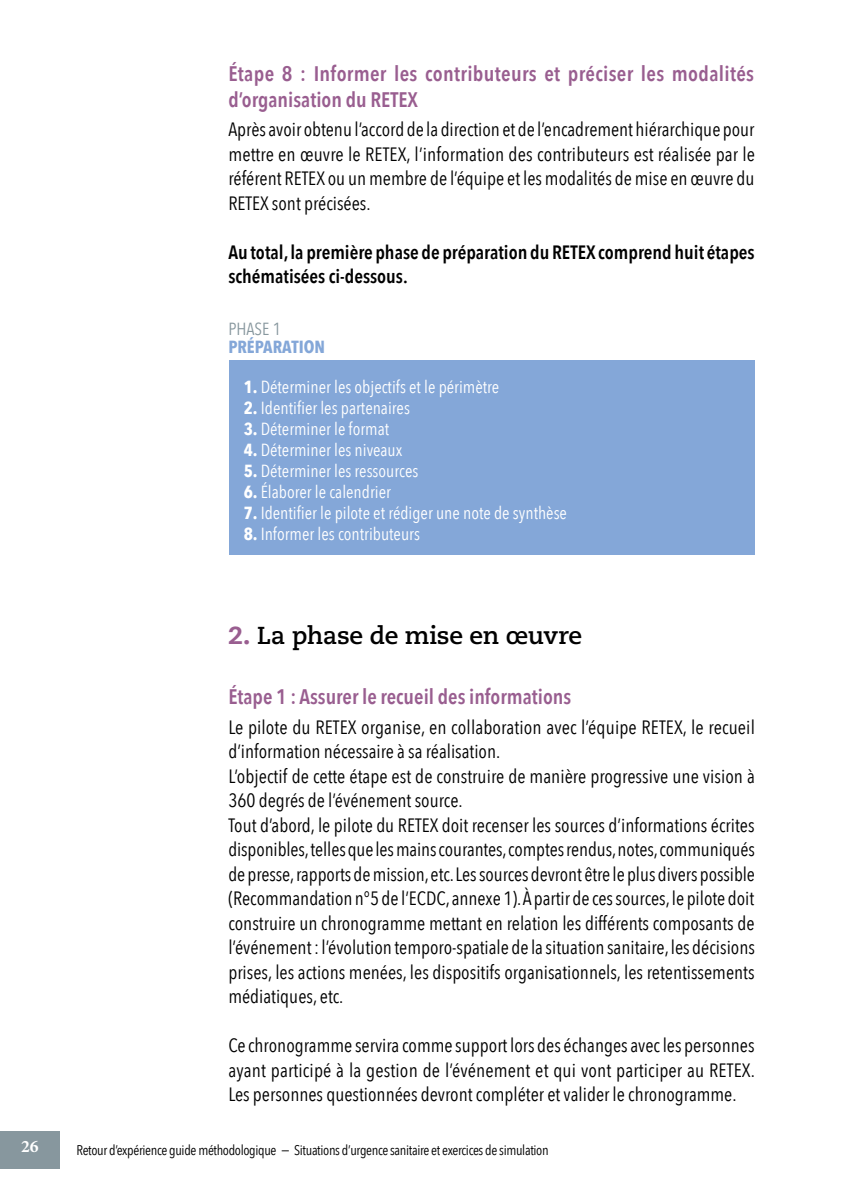
<style>
.page{position:relative;width:844px;height:1191px;background:#fff}
.page>*{position:absolute;margin:0;border:0;box-sizing:border-box;transform-origin:0 0}
.t1{font:700 24.5px "Caecilia";letter-spacing:-.01em;color:#000}
.t2{font:600 21px/26.2px "Avenir Next Condensed";color:#995e90}
.t3{font:19.25px/24.5px "Avenir Next Condensed";color:#000;text-align:justify}
.t4{font:600 19.25px/24.5px "Avenir Next Condensed";color:#000}
.t5{font:17.5px "Avenir Next Condensed";color:#fff}
.t6{font:700 17.5px "Avenir Next Condensed";color:#84a7d8}
.t7{font:17.5px "Avenir Next Condensed";color:#87979e}
.t8{font:700 17.5px "Minion Pro";color:#fff}
.t9{font:14px "Avenir Next Condensed";letter-spacing:-.025em;color:#000}
.s1{font-weight:700}
.s2{font-weight:800;color:#995e90}
</style>
<div class="page">
<div style="left:0;top:1131px;width:60px;height:37px;background:#87979e"></div>
<div style="left:229px;top:361px;width:525px;height:194px;background:#84a7d8"></div>
<p class="t2" style="left:228px;top:61px;width:527px">Étape 8 : Informer les contributeurs et préciser les modalités d’organisation du RETEX</p>
<p class="t3" style="left:228px;top:118px;width:528px">Après avoir obtenu l’accord de la direction et de l’encadrement hiérarchique pour mettre en œuvre le RETEX, l’information des contributeurs est réalisée par le référent RETEX ou un membre de l’équipe et les modalités de mise en œuvre du RETEX sont précisées.</p>
<p class="t4" style="left:228px;top:240px;width:527px">Au total, la première phase de préparation du RETEX comprend huit étapes schématisées ci-dessous.</p>
<p class="t7" style="left:228px;top:317px;width:54px">PHASE 1</p>
<p class="t6" style="left:228px;top:335px;width:98px">PRÉPARATION</p>
<p class="t5" style="left:244px;top:376px;width:257px"><span class="s1">1.</span> Déterminer les objectifs et le périmètre</p>
<p class="t5" style="left:244px;top:397px;width:168px"><span class="s1">2.</span> Identifier les partenaires</p>
<p class="t5" style="left:244px;top:418px;width:147px"><span class="s1">3.</span> Déterminer le format</p>
<p class="t5" style="left:244px;top:439px;width:160px"><span class="s1">4.</span> Déterminer les niveaux</p>
<p class="t5" style="left:244px;top:460px;width:176px"><span class="s1">5.</span> Déterminer les ressources</p>
<p class="t5" style="left:244px;top:481px;width:149px"><span class="s1">6.</span> Élaborer le calendrier</p>
<p class="t5" style="left:244px;top:502px;width:325px"><span class="s1">7.</span> Identifier le pilote et rédiger une note de synthèse</p>
<p class="t5" style="left:244px;top:523px;width:178px"><span class="s1">8.</span> Informer les contributeurs</p>
<p class="t1" style="left:228px;top:620px;width:355px"><span class="s2">2.</span> La phase de mise en œuvre</p>
<p class="t2" style="left:228px;top:684px;width:344px">Étape 1 : Assurer le recueil des informations</p>
<p class="t3" style="left:228px;top:715px;width:528px;text-align:left">Le pilote du RETEX organise, en collaboration avec l’équipe RETEX, le recueil d’information nécessaire à sa réalisation.<br>L’objectif de cette étape est de construire de manière progressive une vision à 360 degrés de l’événement source.<br>Tout d’abord, le pilote du RETEX doit recenser les sources d’informations écrites disponibles, telles que les mains courantes, comptes rendus, notes, communiqués de presse, rapports de mission, etc. Les sources devront être le plus divers possible (Recommandation n°5 de l’ECDC, annexe 1). À partir de ces sources, le pilote doit construire un chronogramme mettant en relation les différents composants de l’événement : l’évolution temporo-spatiale de la situation sanitaire, les décisions prises, les actions menées, les dispositifs organisationnels, les retentissements médiatiques, etc.</p>
<p class="t3" style="left:228px;top:1034px;width:528px">Ce chronogramme servira comme support lors des échanges avec les personnes ayant participé à la gestion de l’événement et qui vont participer au RETEX.<br>Les personnes questionnées devront compléter et valider le chronogramme.</p>
<p class="t8" style="left:21px;top:1134px;width:19px">26</p>
<p class="t9" style="left:76px;top:1141px;width:473px">Retour d’expérience guide méthodologique − Situations d’urgence sanitaire et exercices de simulation</p>
</div>
